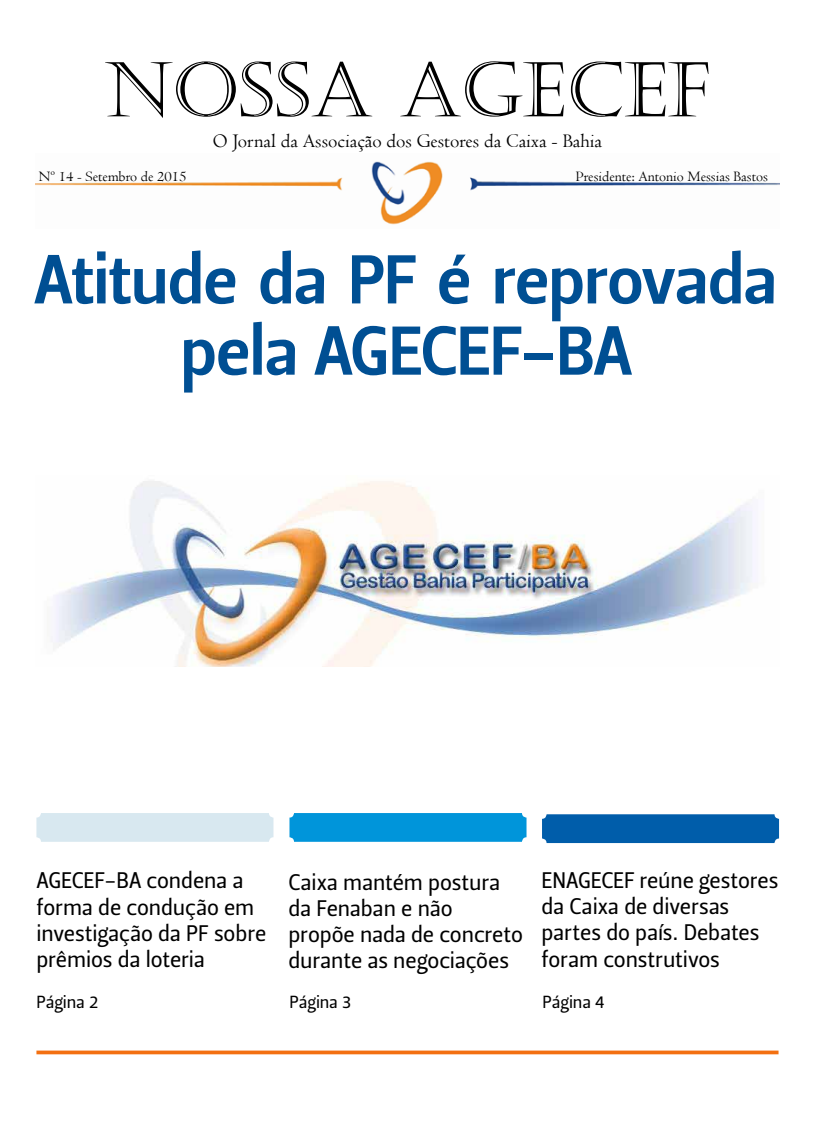
<style>
.page{position:relative;width:815px;height:1134px;background:#fff}
.page>*{position:absolute;margin:0;border:0;box-sizing:border-box;transform-origin:0 0}
.t1{font:75.62px "Castellar";color:#000}
.t2{font:68.75px/71.2px "Leitura Sans Grot 3";letter-spacing:-.015em;color:#004f93;text-align:center}
.t3{font:22.5px/26.2px "Leitura Sans Grot 2";letter-spacing:-.01em;color:#000}
.t4{font:20px "Centaur";color:#000}
.t5{font:17.5px "Leitura Sans Grot 2";letter-spacing:-.01em;color:#000}
.t6{font:15px "Centaur";color:#000}
</style>
<div class="page">
<img style="left:35px;top:161px;width:744px;height:64px">
<div style="left:36px;top:813px;width:237px;height:29px;background:#d8e8f0;border-radius:5px"></div>
<svg style="left:36px;top:1050px;width:743px;height:4px;background:#f48433"></svg>
<div style="left:289px;top:813px;width:237px;height:29px;background:#0095da;border-radius:5px"></div>
<div style="left:542px;top:814px;width:237px;height:29px;background:#005daa;border-radius:5px"></div>
<img style="left:51px;top:481px;width:702px;height:186px">
<h1 class="t1" style="left:104px;top:47px;width:608px">NOSSA AGECEF</h1>
<p class="t4" style="left:213px;top:128px;width:391px">O Jornal da Associação dos Gestores da Caixa - Bahia</p>
<p class="t6" style="left:39px;top:167px;width:149px">Nº 14 - Setembro de 2015</p>
<p class="t6" style="left:576px;top:167px;width:194px">Presidente: Antonio Messias Bastos</p>
<h2 class="t2" style="left:35px;top:245px;width:744px">Atitude da PF é reprovada pela AGECEF-BA</h2>
<p class="t3" style="left:36px;top:868px;width:231px">AGECEF-BA condena a forma de condução em investigação da PF sobre prêmios da loteria</p>
<p class="t3" style="left:288px;top:869px;width:236px">Caixa mantém postura da Fenaban e não propõe nada de concreto durante as negociações</p>
<p class="t5" style="left:289px;top:992px;width:63px">Página 3</p>
<p class="t5" style="left:36px;top:992px;width:63px">Página 2</p>
<p class="t3" style="left:541px;top:867px;width:238px">ENAGECEF reúne gestores da Caixa de diversas partes do país. Debates foram construtivos</p>
<p class="t5" style="left:543px;top:992px;width:64px">Página 4</p>
</div>
